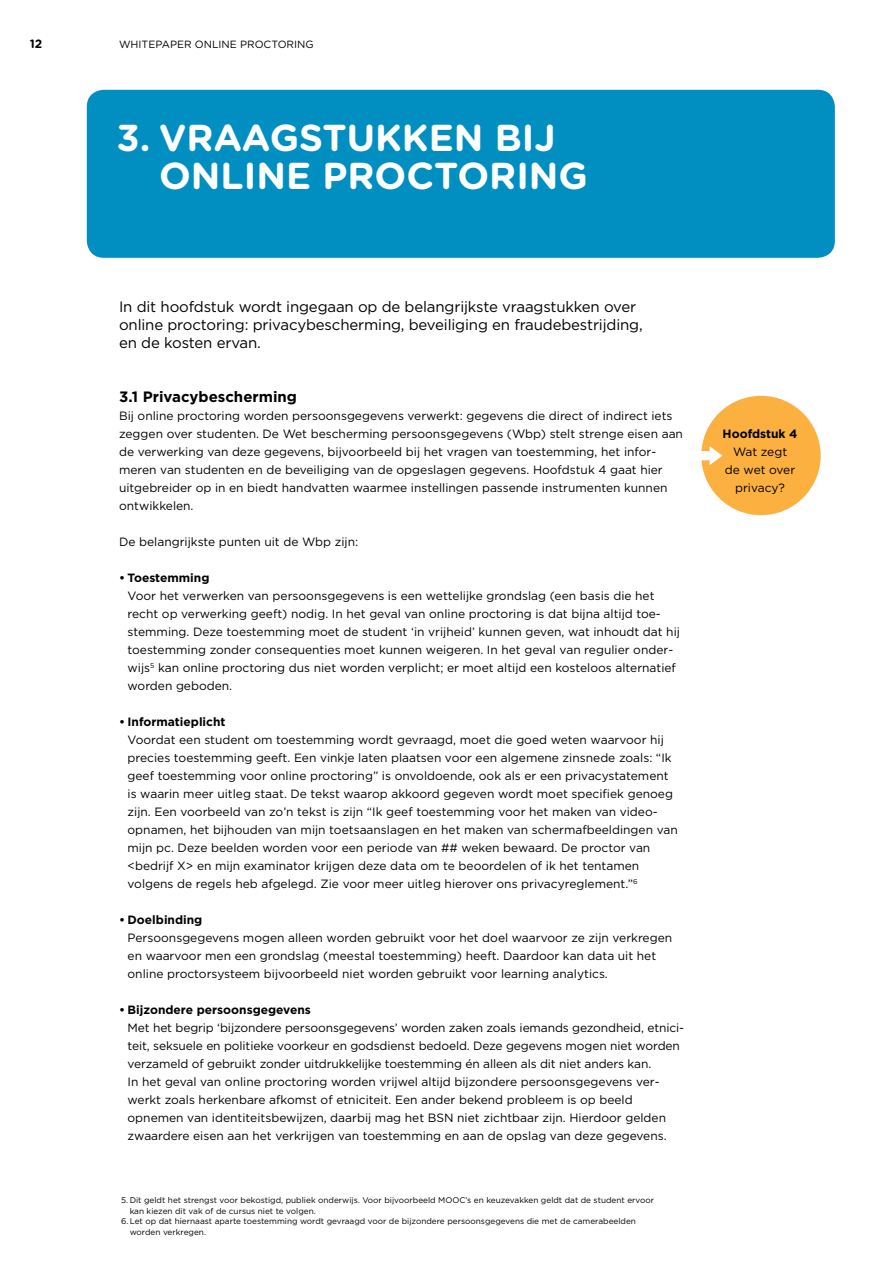
<style>
.page{position:relative;width:893px;height:1263px;background:#fff}
.page>*{position:absolute;margin:0;border:0;box-sizing:border-box;transform-origin:0 0}
.t1{font:700 37.5px/37.5px "Gotham Rounded";color:#fff}
.t2{font:15px/18px "Gotham";letter-spacing:-.01em;color:#000}
.t3{font:700 15px "Gotham";color:#000}
.t4{font:12px/18px "Gotham";color:#000}
.t5{font:700 12px "Gotham";color:#000}
.t6{font:700 12px "Gotham Rounded";color:#000}
.t7{font:10.5px "Gotham Rounded";color:#000}
.t8{font:8.25px "Gotham";color:#000}
</style>
<div class="page">
<div style="left:87px;top:90px;width:748px;height:168px;background:#008fc0;border-radius:17px"></div>
<div style="left:701px;top:396px;width:120px;height:119px;background:#fbb040;border-radius:50%"></div>
<svg style="left:701px;top:446px;width:21px;height:19px"></svg>
<p class="t6" style="left:30px;top:35px;width:14px">12</p>
<p class="t7" style="left:119px;top:37px;width:196px">WHITEPAPER ONLINE PROCTORING</p>
<h1 class="t1" style="left:117px;top:117px;width:473px">3. VRAAGSTUKKEN BIJ<br>ONLINE PROCTORING</h1>
<p class="t2" style="left:119px;top:297px;width:525px">In dit hoofdstuk wordt ingegaan op de belangrijkste vraagstukken over online proctoring: privacybescherming, beveiliging en fraudebestrijding, en de kosten ervan.</p>
<p class="t3" style="left:119px;top:387px;width:179px">3.1 Privacybescherming</p>
<p class="t4" style="left:119px;top:406px;width:565px">Bij online proctoring worden persoonsgegevens verwerkt: gegevens die direct of indirect iets zeggen over studenten. De Wet bescherming persoonsgegevens (Wbp) stelt strenge eisen aan de verwerking van deze gegevens, bijvoorbeeld bij het vragen van toestemming, het infor&shy;meren van studenten en de beveiliging van de opgeslagen gegevens. Hoofdstuk 4 gaat hier uitgebreider op in en biedt handvatten waarmee instellingen passende instrumenten kunnen ontwikkelen.</p>
<p class="t4" style="left:119px;top:532px;width:241px">De belangrijkste punten uit de Wbp zijn:</p>
<p class="t5" style="left:119px;top:570px;width:92px">• Toestemming</p>
<p class="t4" style="left:128px;top:586px;width:554px">Voor het verwerken van persoonsgegevens is een wettelijke grondslag (een basis die het recht op verwerking geeft) nodig. In het geval van online proctoring is dat bijna altijd toe&shy;stemming. Deze toestemming moet de student ‘in vrijheid’ kunnen geven, wat inhoudt dat hij toestemming zonder consequenties moet kunnen weigeren. In het geval van regulier onder&shy;wijs<sup>5</sup> kan online proctoring dus niet worden verplicht; er moet altijd een kosteloos alternatief worden geboden.</p>
<p class="t5" style="left:119px;top:714px;width:108px">• Informatieplicht</p>
<p class="t4" style="left:128px;top:730px;width:552px">Voordat een student om toestemming wordt gevraagd, moet die goed weten waarvoor hij precies toestemming geeft. Een vinkje laten plaatsen voor een algemene zinsnede zoals: “Ik geef toestemming voor online proctoring” is onvoldoende, ook als er een privacystatement is waarin meer uitleg staat. De tekst waarop akkoord gegeven wordt moet specifiek genoeg zijn. Een voorbeeld van zo’n tekst is zijn “Ik geef toestemming voor het maken van video&shy;opnamen, het bijhouden van mijn toetsaanslagen en het maken van schermafbeeldingen van mijn pc. Deze beelden worden voor een periode van ## weken bewaard. De proctor van &lt;bedrijf X&gt; en mijn examinator krijgen deze data om te beoordelen of ik het tentamen volgens de regels heb afgelegd. Zie voor meer uitleg hierover ons privacyreglement.”<sup>6</sup></p>
<p class="t5" style="left:119px;top:912px;width:85px">• Doelbinding</p>
<p class="t4" style="left:128px;top:928px;width:546px">Persoonsgegevens mogen alleen worden gebruikt voor het doel waarvoor ze zijn verkregen en waarvoor men een grondslag (meestal toestemming) heeft. Daardoor kan data uit het online proctorsysteem bijvoorbeeld niet worden gebruikt voor learning analytics.</p>
<p class="t5" style="left:119px;top:1002px;width:193px">• Bijzondere persoonsgegevens</p>
<p class="t4" style="left:128px;top:1018px;width:558px">Met het begrip ‘bijzondere persoonsgegevens’ worden zaken zoals iemands gezondheid, etnici&shy;teit, seksuele en politieke voorkeur en godsdienst bedoeld. Deze gegevens mogen niet worden verzameld of gebruikt zonder uitdrukkelijke toestemming én alleen als dit niet anders kan.<br>In het geval van online proctoring worden vrijwel altijd bijzondere persoonsgegevens ver&shy;werkt zoals herkenbare afkomst of etniciteit. Een ander bekend probleem is op beeld opnemen van identiteitsbewijzen, daarbij mag het BSN niet zichtbaar zijn. Hierdoor gelden zwaardere eisen aan het verkrijgen van toestemming en aan de opslag van deze gegevens.</p>
<p class="t8" style="left:121px;top:1195px;width:534px">5. Dit geldt het strengst voor bekostigd, publiek onderwijs. Voor bijvoorbeeld MOOC’s en keuzevakken geldt dat de student ervoor</p>
<p class="t8" style="left:130px;top:1205px;width:188px">kan kiezen dit vak of de cursus niet te volgen.</p>
<p class="t8" style="left:121px;top:1216px;width:516px">6.Let op dat hiernaast aparte toestemming wordt gevraagd voor de bijzondere persoonsgegevens die met de camerabeelden</p>
<p class="t8" style="left:130px;top:1226px;width:78px">worden verkregen.</p>
<p class="t5" style="left:723px;top:426px;width:76px">Hoofdstuk 4</p>
<p class="t4" style="left:725px;top:442px;width:72px;text-align:center">Wat zegt de wet over privacy?</p>
</div>
